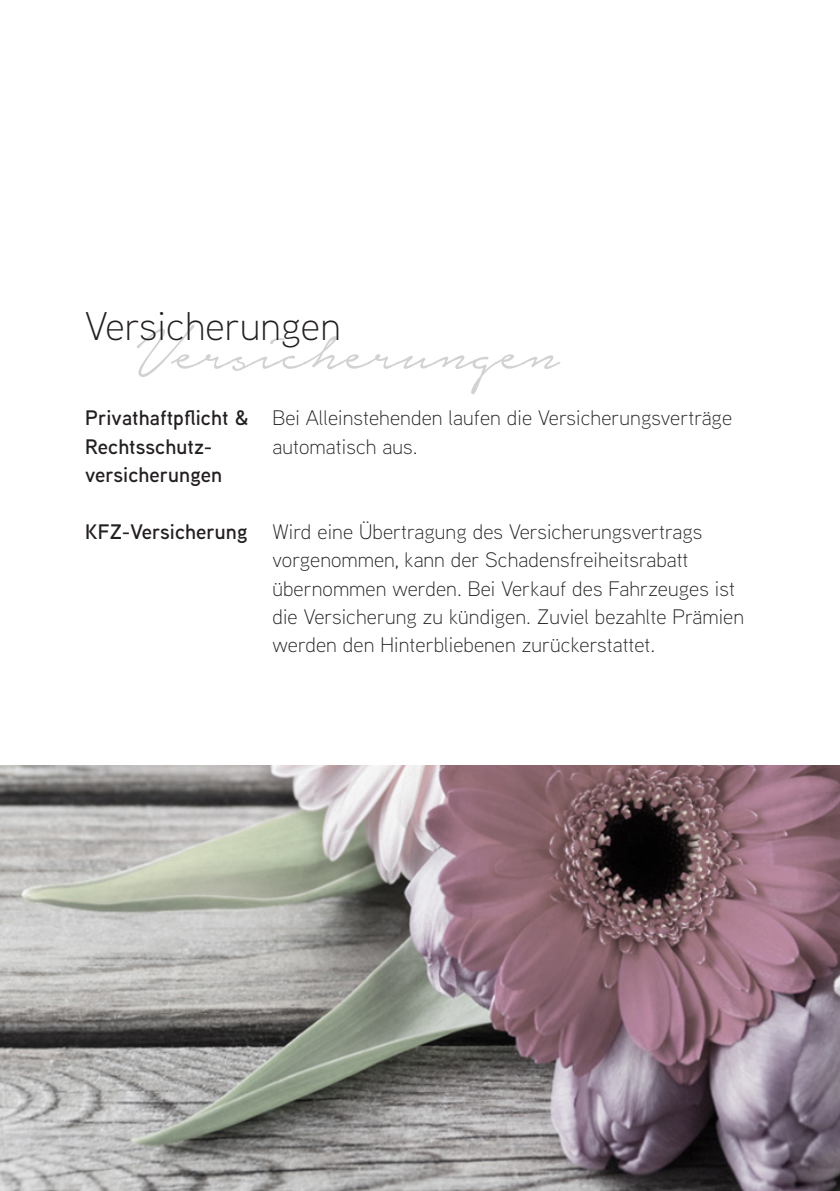
<style>
.page{position:relative;width:840px;height:1191px;background:#fff}
.page>*{position:absolute;margin:0;border:0;box-sizing:border-box;transform-origin:0 0}
.t1{font:78px "Notera Personal Use Only";color:#d1d2d4}
.t2{font:300 40px "Aaux Next";letter-spacing:.005em;color:#231f20}
.t3{font:300 21px/28.4px "Aaux Next";letter-spacing:.005em;color:#231f20}
.t4{font:600 21px/28.4px "Aaux Next";letter-spacing:.005em;color:#231f20}
</style>
<div class="page">
<img style="left:0;top:765px;width:839px;height:426px">
<h2 class="t2" style="left:85px;top:300px;width:257px">Versicherungen</h2>
<h1 class="t1" style="left:136px;top:313px;width:424px">Versicherungen</h1>
<p class="t4" style="left:85px;top:403px;width:165px">Privathaftpflicht &amp;<br>Rechtsschutz&shy;versicherungen</p>
<p class="t4" style="left:85px;top:517px;width:164px">KFZ-Versicherung</p>
<p class="t3" style="left:272px;top:403px;width:461px">Bei Alleinstehenden laufen die Versicherungsverträge automatisch aus.</p>
<p class="t3" style="left:272px;top:516px;width:473px">Wird eine Übertragung des Versicherungsvertrags vorgenommen, kann der Schadensfreiheitsrabatt übernommen werden. Bei Verkauf des Fahrzeuges ist die Versicherung zu kündigen. Zuviel bezahlte Prämien werden den Hinterbliebenen zurückerstattet.</p>
</div>
